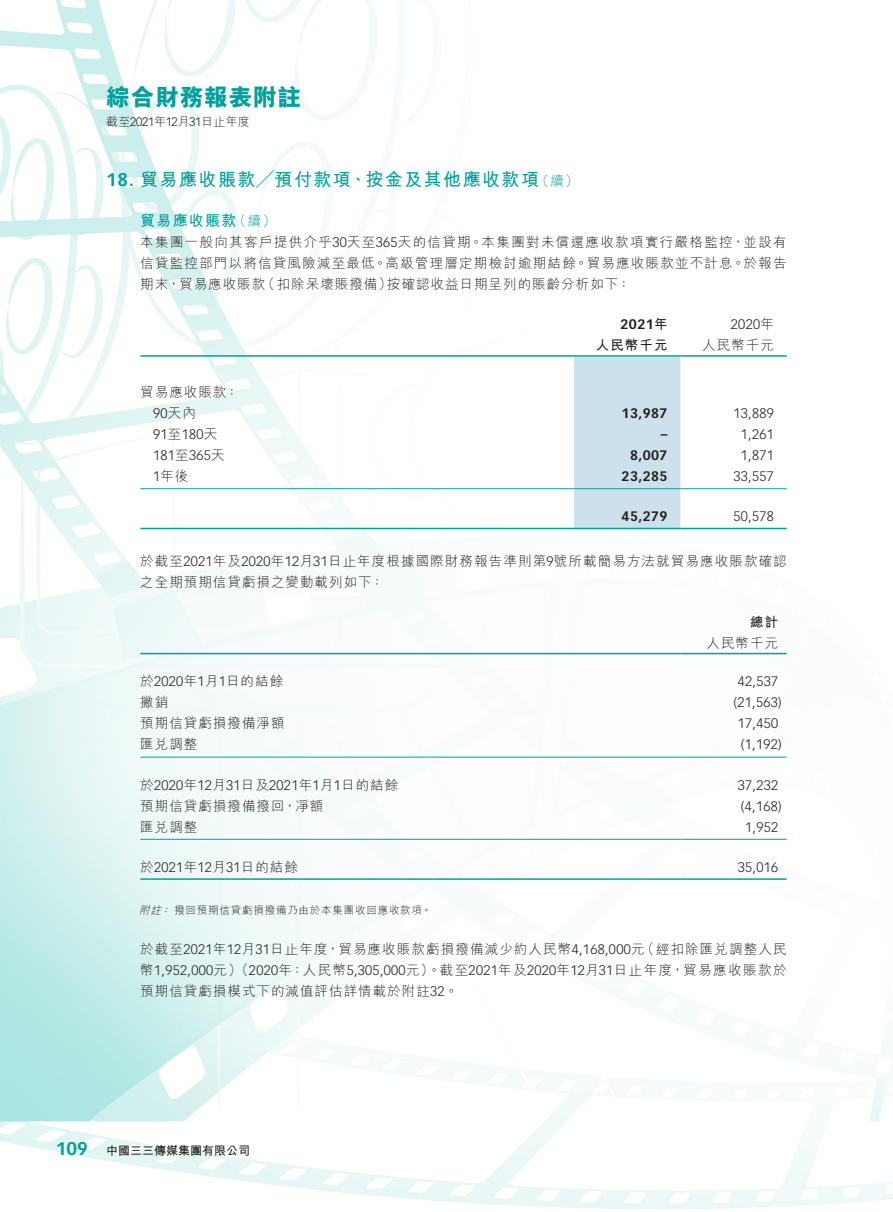
<style>
.page{position:relative;width:893px;height:1212px;background:#fff}
.page>*{position:absolute;margin:0;border:0;box-sizing:border-box;transform-origin:0 0}
.t1{font:800 24px "M Hei HK";letter-spacing:.02em;color:#00a19c}
.t2{font:700 18px "M Hei HK";letter-spacing:.08em;color:#00a19c}
.t3{font:700 15px "M Hei HK";letter-spacing:.08em;color:#00a19c}
.t4{font:300 13.5px/21px "M Hei HK";letter-spacing:.075em;color:#231f20;text-align:justify}
.t5{font:300 13.5px "Vectora LT Std";letter-spacing:.025em;color:#231f20}
.t6{font:700 13.5px "Vectora LT Std";letter-spacing:.03em;color:#231f20}
.t7{font:700 13.5px "M Hei HK";letter-spacing:.08em;color:#231f20}
.t8{font:300 12px "M Hei HK";letter-spacing:.025em;color:#231f20}
.t9{font:700 12px "M Hei HK";color:#231f20}
.t10{font:300 10.5px "M Hei HK";letter-spacing:.075em;color:#231f20}
.s1{font-family:"Vectora LT Std"}
.s2{font-weight:300;font-size:13.5px}
.s3{font-family:"M Hei HK"}
.s4{font-style:italic}
.s5{font-family:"Vectora LT Std";font-size:18px;color:#00a19c}
</style>
<div class="page">
<img style="left:0;top:0;width:893px;height:1209px">
<div style="left:574px;top:357px;width:106px;height:171px;background:#cce1eb"></div>
<hr style="left:140px;top:355px;width:434px;height:2px;background:#00a19c">
<hr style="left:574px;top:355px;width:106px;height:2px;background:#00a19c">
<hr style="left:680px;top:355px;width:107px;height:2px;background:#00a19c">
<hr style="left:140px;top:488px;width:434px;height:1px;background:#00a19c">
<hr style="left:574px;top:488px;width:106px;height:1px;background:#00a19c">
<hr style="left:680px;top:488px;width:107px;height:1px;background:#00a19c">
<hr style="left:140px;top:528px;width:434px;height:1px;background:#00a19c">
<hr style="left:574px;top:528px;width:106px;height:1px;background:#00a19c">
<hr style="left:680px;top:528px;width:107px;height:1px;background:#00a19c">
<hr style="left:140px;top:653px;width:540px;height:1px;background:#00a19c">
<hr style="left:680px;top:653px;width:107px;height:1px;background:#00a19c">
<hr style="left:140px;top:757px;width:540px;height:1px;background:#00a19c">
<hr style="left:680px;top:757px;width:107px;height:1px;background:#00a19c">
<hr style="left:140px;top:839px;width:540px;height:1px;background:#00a19c">
<hr style="left:680px;top:839px;width:107px;height:1px;background:#00a19c">
<hr style="left:140px;top:878px;width:540px;height:2px;background:#00a19c">
<hr style="left:680px;top:878px;width:107px;height:2px;background:#00a19c">
<h1 class="t1" style="left:106px;top:85px;width:197px">綜合財務報表附註</h1>
<p class="t8" style="left:106px;top:116px;width:145px">截至<span class="s1">2021</span>年<span class="s1">12</span>月<span class="s1">31</span>日止年度</p>
<h2 class="t2" style="left:106px;top:166px;width:474px"><span class="s1">18.</span> 貿易應收賬款╱預付款項、按金及其他應收款項<span class="s2">（續）</span></h2>
<p class="t3" style="left:140px;top:210px;width:137px">貿易應收賬款<span class="s2">（續）</span></p>
<p class="t4" style="left:140px;top:232px;width:648px">本集團一般向其客戶提供介乎<span class="s1">30</span>天至<span class="s1">365</span>天的信貸期。本集團對未償還應收款項實行嚴格監控，並設有信貸監控部門以將信貸風險減至最低。高級管理層定期檢討逾期結餘。貿易應收賬款並不計息。於報告期末，貿易應收賬款（扣除呆壞賬撥備）按確認收益日期呈列的賬齡分析如下：</p>
<p class="t6" style="left:620px;top:316px;width:49px">2021<span class="s3">年</span></p>
<p class="t5" style="left:731px;top:317px;width:44px">2020<span class="s3">年</span></p>
<p class="t7" style="left:596px;top:336px;width:73px">人民幣千元</p>
<p class="t4" style="left:702px;top:335px;width:73px">人民幣千元</p>
<p class="t4" style="left:140px;top:381px;width:100px">貿易應收賬款：</p>
<p class="t5" style="left:153px;top:405px;width:44px">90<span class="s3">天內</span></p>
<p class="t6" style="left:622px;top:405px;width:47px">13,987</p>
<p class="t5" style="left:733px;top:405px;width:42px">13,889</p>
<p class="t5" style="left:153px;top:426px;width:66px">91<span class="s3">至</span>180<span class="s3">天</span></p>
<p class="t6" style="left:661px;top:426px;width:8px">–</p>
<p class="t5" style="left:741px;top:426px;width:34px">1,261</p>
<p class="t5" style="left:153px;top:447px;width:73px">181<span class="s3">至</span>365<span class="s3">天</span></p>
<p class="t6" style="left:630px;top:447px;width:39px">8,007</p>
<p class="t5" style="left:741px;top:447px;width:34px">1,871</p>
<p class="t4" style="left:153px;top:465px;width:37px"><span class="s1">1</span>年後</p>
<p class="t6" style="left:622px;top:468px;width:47px">23,285</p>
<p class="t5" style="left:733px;top:468px;width:42px">33,557</p>
<p class="t6" style="left:622px;top:508px;width:47px">45,279</p>
<p class="t5" style="left:733px;top:508px;width:42px">50,578</p>
<p class="t4" style="left:140px;top:550px;width:648px">於截至<span class="s1">2021</span>年及<span class="s1">2020</span>年<span class="s1">12</span>月<span class="s1">31</span>日止年度根據國際財務報告準則第<span class="s1">9</span>號所載簡易方法就貿易應收賬款確認之全期預期信貸虧損之變動載列如下：</p>
<p class="t7" style="left:750px;top:612px;width:30px">總計</p>
<p class="t4" style="left:707px;top:632px;width:73px">人民幣千元</p>
<p class="t4" style="left:140px;top:671px;width:144px">於<span class="s1">2020</span>年<span class="s1">1</span>月<span class="s1">1</span>日的結餘</p>
<p class="t5" style="left:738px;top:674px;width:42px">42,537</p>
<p class="t4" style="left:140px;top:692px;width:30px">撇銷</p>
<p class="t5" style="left:734px;top:695px;width:50px">(21,563)</p>
<p class="t4" style="left:140px;top:713px;width:146px">預期信貸虧損撥備淨額</p>
<p class="t5" style="left:738px;top:716px;width:42px">17,450</p>
<p class="t4" style="left:140px;top:734px;width:59px">匯兌調整</p>
<p class="t5" style="left:741px;top:737px;width:42px">(1,192)</p>
<p class="t5" style="left:140px;top:777px;width:259px"><span class="s3">於</span>2020<span class="s3">年</span>12<span class="s3">月</span>31<span class="s3">日及</span>2021<span class="s3">年</span>1<span class="s3">月</span>1<span class="s3">日的結餘</span></p>
<p class="t5" style="left:738px;top:777px;width:42px">37,232</p>
<p class="t4" style="left:140px;top:795px;width:185px">預期信貸虧損撥備撥回，凈額</p>
<p class="t5" style="left:741px;top:798px;width:42px">(4,168)</p>
<p class="t4" style="left:140px;top:816px;width:59px">匯兌調整</p>
<p class="t5" style="left:745px;top:819px;width:34px">1,952</p>
<p class="t5" style="left:140px;top:859px;width:159px"><span class="s3">於</span>2021<span class="s3">年</span>12<span class="s3">月</span>31<span class="s3">日的結餘</span></p>
<p class="t5" style="left:738px;top:859px;width:42px">35,016</p>
<p class="t10" style="left:139px;top:905px;width:294px"><span class="s4">附註：</span>撥回預期信貸虧損撥備乃由於本集團收回應收款項。</p>
<p class="t4" style="left:140px;top:939px;width:648px">於截至<span class="s1">2021</span>年<span class="s1">12</span>月<span class="s1">31</span>日止年度，貿易應收賬款虧損撥備減少約人民幣<span class="s1">4,168,000</span>元（經扣除匯兌調整人民</p>
<p class="t5" style="left:140px;top:963px;width:648px"><span class="s3">幣</span>1,952,000<span class="s3">元）（</span>2020<span class="s3">年：人民幣</span>5,305,000<span class="s3">元）。截至</span>2021<span class="s3">年及</span>2020<span class="s3">年</span>12<span class="s3">月</span>31<span class="s3">日止年度，貿易應收賬款於</span></p>
<p class="t4" style="left:140px;top:981px;width:320px">預期信貸虧損模式下的減值評估詳情載於附註<span class="s1">32</span>。</p>
<p class="t9" style="left:56px;top:1141px;width:196px"><span class="s5">109</span> 中國三三傳媒集團有限公司</p>
</div>
